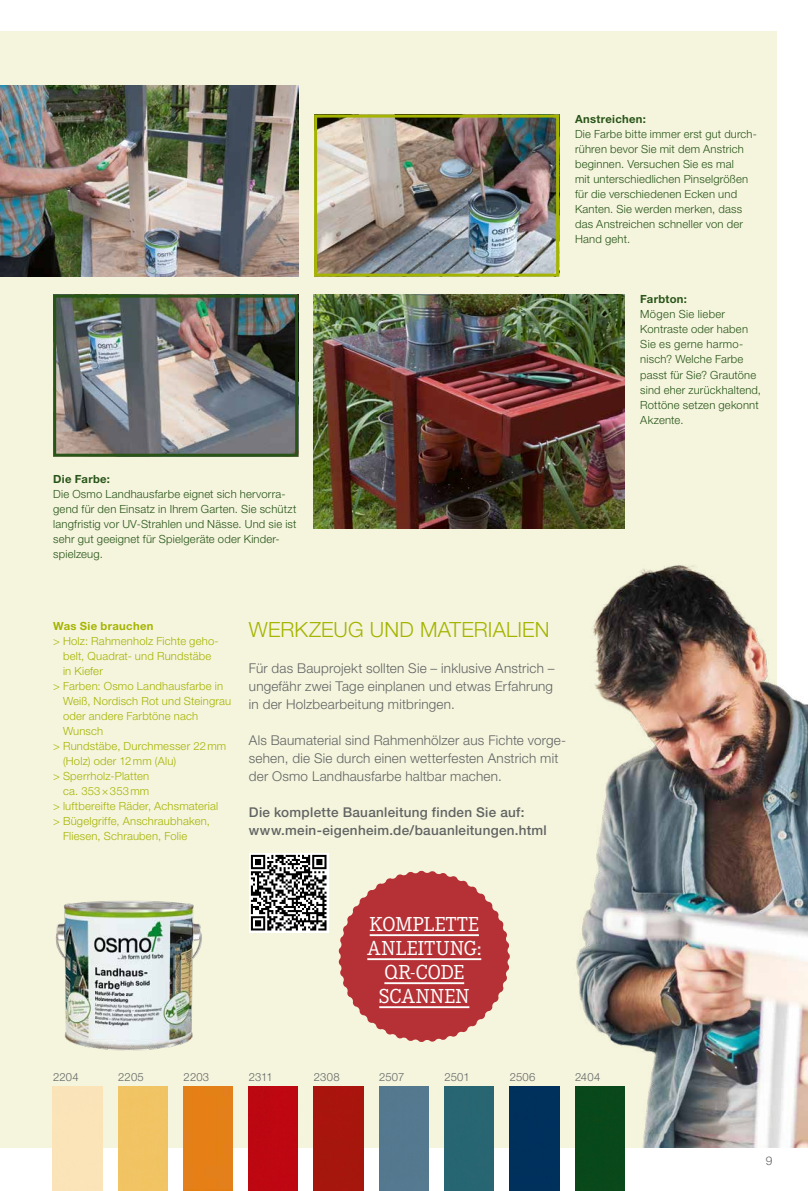
<style>
.page{position:relative;width:808px;height:1191px;background:#fff}
.page>*{position:absolute;margin:0;border:0;box-sizing:border-box;transform-origin:0 0}
.t1{font:21px/24px "Corporate E";letter-spacing:.015em;color:#fff;text-align:center}
.t2{font:300 21px "Helvetica Neue";letter-spacing:.005em;color:#a5b400}
.t3{font:300 13.5px/18px "Helvetica Neue";letter-spacing:.015em;color:#626463;text-align:justify}
.t4{font:500 13.5px/18px "Helvetica Neue";letter-spacing:.02em;color:#626463}
.t5{font:300 12px "Helvetica Neue";color:#626463}
.t6{font:300 11.25px/15px "Helvetica Neue";letter-spacing:.015em;color:#285418}
.t7{font:300 11.25px "Helvetica Neue";letter-spacing:.015em;color:#a5b400}
.t8{font:300 11.25px "Helvetica Neue";letter-spacing:.015em;color:#626463}
.t9{font:700 11.25px "Helvetica Neue";letter-spacing:.025em;color:#285418}
.t10{font:700 11.25px "Helvetica Neue";letter-spacing:.03em;color:#a5b400}
</style>
<div class="page">
<div style="left:0;top:31px;width:776px;height:1116px;background:#f5f5de"></div>
<img style="left:318px;top:119px;width:237px;height:154px">
<div style="left:314px;top:115px;width:245px;height:162px;border:3px solid #a5b400"></div>
<img style="left:0;top:85px;width:298px;height:192px">
<img style="left:57px;top:299px;width:237px;height:154px">
<div style="left:53px;top:295px;width:245px;height:162px;border:3px solid #285418"></div>
<img style="left:313px;top:295px;width:311px;height:234px">
<div style="left:118px;top:1087px;width:49px;height:104px;background:#f1c463"></div>
<div style="left:183px;top:1087px;width:50px;height:104px;background:#e37f16"></div>
<div style="left:248px;top:1087px;width:50px;height:104px;background:#bd0711"></div>
<div style="left:314px;top:1087px;width:49px;height:104px;background:#a7160c"></div>
<div style="left:379px;top:1087px;width:50px;height:104px;background:#54798f"></div>
<div style="left:445px;top:1087px;width:49px;height:104px;background:#276672"></div>
<div style="left:510px;top:1087px;width:49px;height:104px;background:#00305c"></div>
<div style="left:575px;top:1147px;width:49px;height:44px;background:#09481a"></div>
<img style="left:566px;top:512px;width:242px;height:635px">
<img style="left:55px;top:901px;width:147px;height:150px">
<div style="left:249px;top:853px;width:80px;height:79px;background:linear-gradient(to bottom,#fff,#fff)"></div>
<svg style="left:251px;top:855px;width:75px;height:75px;background:#7b7b7b"></svg>
<svg style="left:338px;top:870px;width:172px;height:172px"></svg>
<hr style="left:370px;top:934px;width:109px;height:2px;background:#fff">
<hr style="left:367px;top:958px;width:114px;height:2px;background:#fff">
<hr style="left:384px;top:982px;width:80px;height:2px;background:#fff">
<hr style="left:379px;top:1006px;width:90px;height:2px;background:#fff">
<p class="t9" style="left:575px;top:112px;width:72px">Anstreichen:</p>
<p class="t6" style="left:575px;top:127px;width:183px">Die Farbe bitte immer erst gut durch&shy;rühren bevor Sie mit dem Anstrich beginnen. Versuchen Sie es mal<br>mit unterschiedlichen Pinselgrößen für die verschiedenen Ecken und<br>Kanten. Sie werden merken, dass das Anstreichen schneller von der<br>Hand geht.</p>
<p class="t9" style="left:53px;top:472px;width:58px">Die Farbe:</p>
<p class="t6" style="left:53px;top:487px;width:245px">Die Osmo Landhausfarbe eignet sich hervorra&shy;gend für den Einsatz in Ihrem Garten. Sie schützt langfristig vor UV-Strahlen und Nässe. Und sie ist sehr gut geeignet für Spielgeräte oder Kinder&shy;spielzeug.</p>
<p class="t10" style="left:53px;top:619px;width:102px">Was Sie brauchen</p>
<p class="t7" style="left:53px;top:634px;width:167px">&gt; Holz: Rahmenholz Fichte geho-</p>
<p class="t7" style="left:63px;top:649px;width:150px">belt, Quadrat- und Rundstäbe</p>
<p class="t7" style="left:63px;top:664px;width:41px">in Kiefer</p>
<p class="t7" style="left:53px;top:679px;width:171px">&gt; Farben: Osmo Landhausfarbe in</p>
<p class="t7" style="left:63px;top:694px;width:170px">Weiß, Nordisch Rot und Steingrau</p>
<p class="t7" style="left:63px;top:709px;width:137px">oder andere Farbtöne nach</p>
<p class="t7" style="left:63px;top:724px;width:42px">Wunsch</p>
<p class="t7" style="left:53px;top:739px;width:175px">&gt; Rundstäbe, Durchmesser 22mm</p>
<p class="t7" style="left:63px;top:754px;width:115px">(Holz) oder 12mm (Alu)</p>
<p class="t7" style="left:53px;top:769px;width:98px">&gt; Sperrholz-Platten</p>
<p class="t7" style="left:63px;top:784px;width:88px">ca. 353×353mm</p>
<p class="t7" style="left:53px;top:799px;width:167px">&gt; luftbereifte Räder, Achsmaterial</p>
<p class="t7" style="left:53px;top:814px;width:158px">&gt; Bügelgriffe, Anschraubhaken,</p>
<p class="t7" style="left:63px;top:829px;width:126px">Fliesen, Schrauben, Folie</p>
<h1 class="t2" style="left:249px;top:616px;width:302px">WERKZEUG UND MATERIALIEN</h1>
<p class="t3" style="left:249px;top:658px;width:307px">Für das Bauprojekt sollten Sie – inklusive Anstrich – ungefähr zwei Tage einplanen und etwas Erfahrung in der Holzbearbeitung mitbringen.</p>
<p class="t3" style="left:249px;top:730px;width:319px;text-align:left">Als Baumaterial sind Rahmenhölzer aus Fichte vorge&shy;sehen, die Sie durch einen wetterfesten Anstrich mit der Osmo Landhausfarbe haltbar machen.</p>
<p class="t4" style="left:249px;top:803px;width:299px">Die komplette Bauanleitung finden Sie auf: www.mein-eigenheim.de/bauanleitungen.html</p>
<h1 class="t1" style="left:367px;top:912px;width:116px">KOMPLETTE<br>ANLEITUNG:<br>QR-CODE<br>SCANNEN</h1>
<p class="t8" style="left:53px;top:1069px;width:27px">2204</p>
<p class="t8" style="left:118px;top:1069px;width:27px">2205</p>
<p class="t8" style="left:184px;top:1069px;width:27px">2203</p>
<p class="t8" style="left:249px;top:1069px;width:25px">2311</p>
<p class="t8" style="left:314px;top:1069px;width:27px">2308</p>
<p class="t8" style="left:379px;top:1069px;width:27px">2507</p>
<p class="t8" style="left:445px;top:1069px;width:27px">2501</p>
<p class="t8" style="left:510px;top:1069px;width:27px">2506</p>
<p class="t8" style="left:575px;top:1069px;width:27px">2404</p>
<p class="t9" style="left:640px;top:292px;width:48px">Farbton:</p>
<p class="t6" style="left:640px;top:307px;width:122px">Mögen Sie lieber<br>Kontraste oder haben<br>Sie es gerne harmo&shy;nisch? Welche Farbe passt für Sie? Grautöne sind eher zurückhaltend,<br>Rottöne setzen gekonnt<br>Akzente.</p>
<p class="t5" style="left:766px;top:1153px;width:8px">9</p>
</div>
